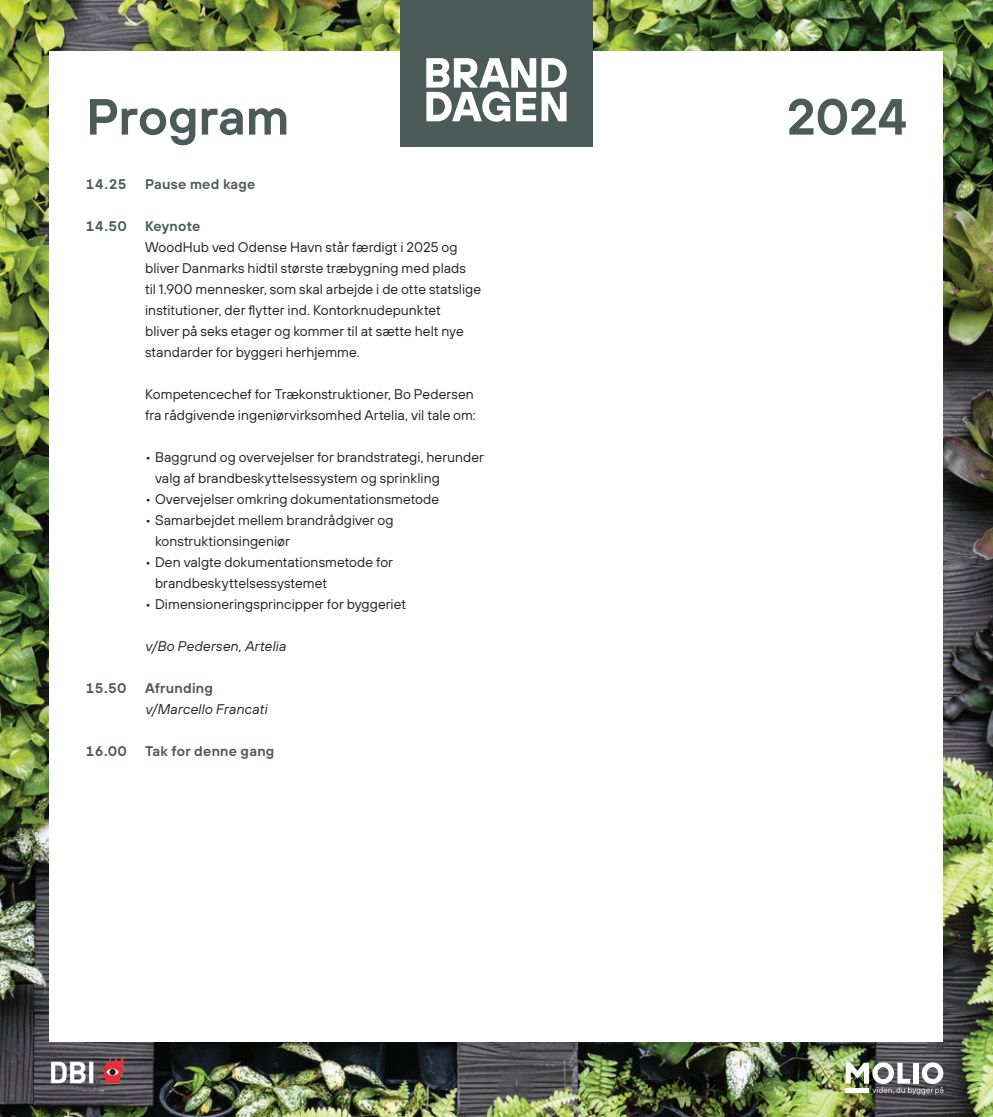
<style>
.page{position:relative;width:993px;height:1117px;background:#fff}
.page>*{position:absolute;margin:0;border:0;box-sizing:border-box;transform-origin:0 0}
.t1{font:600 50.75px "TT Hoves";letter-spacing:-.005em;color:#4b5b58}
.t2{font:14px/21px "TT Hoves";letter-spacing:.005em;color:#231f20}
.t3{font:600 14px "TT Hoves";letter-spacing:.015em;color:#4b5b58}
.t4{font:italic 14px "TT Hoves";letter-spacing:.01em;color:#231f20}
</style>
<div class="page">
<img style="left:0;top:0;width:992px;height:1116px">
<div style="left:50px;top:51px;width:893px;height:990px;background:#fff"></div>
<div style="left:400px;top:0;width:192px;height:146px;background:#4b5b58"></div>
<svg style="left:426px;top:58px;width:140px;height:64px"></svg>
<img style="left:47px;top:1039px;width:97px;height:55px">
<svg style="left:845px;top:1062px;width:98px;height:32px"></svg>
<h1 class="t1" style="left:86px;top:83px;width:205px">Program</h1>
<h1 class="t1" style="left:786px;top:83px;width:122px">2024</h1>
<p class="t3" style="left:86px;top:175px;width:42px">14.25</p>
<p class="t3" style="left:86px;top:217px;width:42px">14.50</p>
<p class="t3" style="left:86px;top:679px;width:41px">15.50</p>
<p class="t3" style="left:86px;top:742px;width:42px">16.00</p>
<p class="t3" style="left:145px;top:175px;width:112px">Pause med kage</p>
<p class="t3" style="left:145px;top:217px;width:57px">Keynote</p>
<p class="t2" style="left:145px;top:236px;width:337px">WoodHub ved Odense Havn står færdigt i 2025 og bliver Danmarks hidtil største træbygning med plads<br>til 1.900 mennesker, som skal arbejde i de otte statslige institutioner, der flytter ind. Kontorknudepunktet<br>bliver på seks etager og kommer til at sætte helt nye standarder for byggeri herhjemme.</p>
<p class="t2" style="left:145px;top:383px;width:332px">Kompetencechef for Trækonstruktioner, Bo Pedersen fra rådgivende ingeniørvirksomhed Artelia, vil tale om:</p>
<p class="t2" style="left:155px;top:446px;width:330px;text-indent:-10px">• Baggrund og overvejelser for brandstrategi, herunder valg af brandbeskyttelsessystem og sprinkling</p>
<p class="t2" style="left:145px;top:488px;width:295px">• Overvejelser omkring dokumentationsmetode</p>
<p class="t2" style="left:155px;top:509px;width:240px;text-indent:-10px">• Samarbejdet mellem brandrådgiver og konstruktionsingeniør</p>
<p class="t2" style="left:155px;top:551px;width:239px;text-indent:-10px">• Den valgte dokumentationsmetode for brandbeskyttelsessystemet</p>
<p class="t2" style="left:145px;top:593px;width:262px">• Dimensioneringsprincipper for byggeriet</p>
<p class="t4" style="left:145px;top:637px;width:142px">v/Bo Pedersen, Artelia</p>
<p class="t3" style="left:145px;top:679px;width:69px">Afrunding</p>
<p class="t4" style="left:145px;top:700px;width:123px">v/Marcello Francati</p>
<p class="t3" style="left:145px;top:742px;width:131px">Tak for denne gang</p>
</div>
